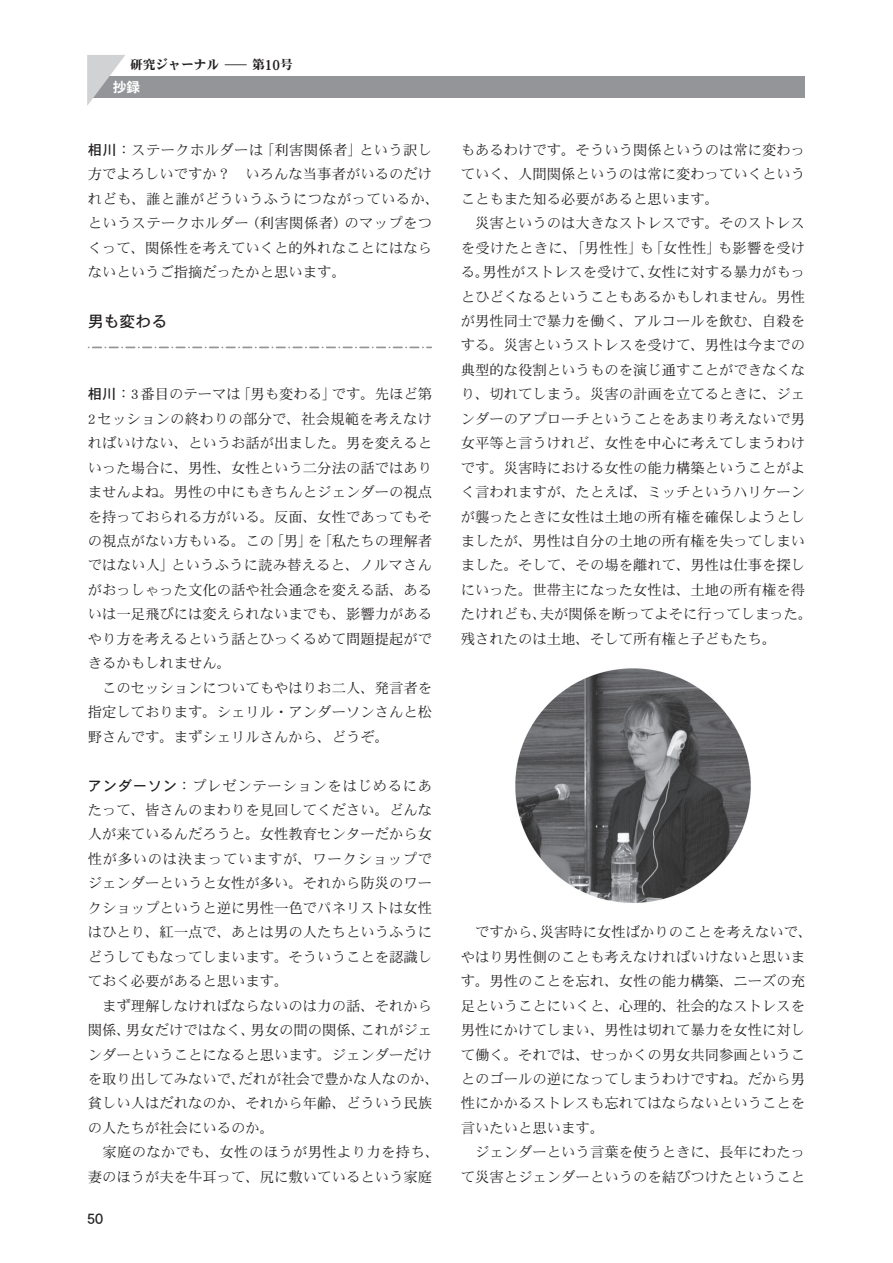
<style>
.page{position:relative;width:893px;height:1263px;background:#fff}
.page>*{position:absolute;margin:0;border:0;box-sizing:border-box;transform-origin:0 0}
.t1{font:15.9px "DFHS Gothic Pro 5 W5";color:#231f20}
.t2{font:14.4px/24.5px "DFHS Mincho Pro 5 W3";color:#231f20}
.t3{font:13.8px "DFHS Gothic Pro 5 W7";color:#fff}
.t4{font:12.75px "DFHS Mincho Pro 5 W9";color:#231f20}
.s1{font-size:11.7px}
.s2{font-size:15.3px}
.s3{font-family:"DFHS Gothic Pro 5 W5"}
</style>
<div class="page">
<div style="left:90px;top:77px;width:715px;height:21px;background:#939598"></div>
<svg style="left:87px;top:55px;width:38px;height:51px"></svg>
<svg style="left:89px;top:347px;width:342px;height:1px"></svg>
<img style="left:515px;top:668px;width:236px;height:235px">
<p class="t4" style="left:130px;top:58px;width:164px">研究ジャーナル<span class="s1">−</span>第<span class="s2">10</span>号</p>
<p class="t3" style="left:113px;top:80px;width:29px">抄録</p>
<p class="t2" style="left:88px;top:137px;width:353px"><span class="s3">相川</span>：ステークホルダーは「利害関係者」という訳し方でよろしいですか？　いろんな当事者がいるのだけれども、誰と誰がどういうふうにつながっているか、というステークホルダー（利害関係者）のマップをつくって、関係性を考えていくと的外れなことにはならないというご指摘だったかと思います。</p>
<p class="t1" style="left:88px;top:313px;width:81px">男も変わる</p>
<p class="t2" style="left:88px;top:382px;width:346px"><span class="s3">相川</span>：3番目のテーマは「男も変わる」です。先ほど第<br>2セッションの終わりの部分で、社会規範を考えなければいけない、というお話が出ました。男を変えるといった場合に、男性、女性という二分法の話ではありませんよね。男性の中にもきちんとジェンダーの視点を持っておられる方がいる。反面、女性であってもその視点がない方もいる。この「男」を「私たちの理解者ではない人」というふうに読み替えると、ノルマさんがおっしゃった文化の話や社会通念を変える話、あるいは一足飛びには変えられないまでも、影響力があるやり方を考えるという話とひっくるめて問題提起ができるかもしれません。<br>　このセッションについてもやはりお二人、発言者を指定しております。シェリル・アンダーソンさんと松野さんです。まずシェリルさんから、どうぞ。</p>
<p class="t2" style="left:88px;top:773px;width:353px"><span class="s3">アンダーソン</span>：プレゼンテーションをはじめるにあたって、皆さんのまわりを見回してください。どんな人が来ているんだろうと。女性教育センターだから女性が多いのは決まっていますが、ワークショップでジェンダーというと女性が多い。それから防災のワークショップというと逆に男性一色でパネリストは女性はひとり、紅一点で、あとは男の人たちというふうにどうしてもなってしまいます。そういうことを認識しておく必要があると思います。<br>　まず理解しなければならないのは力の話、それから関係、男女だけではなく、男女の間の関係、これがジェンダーということになると思います。ジェンダーだけを取り出してみないで、だれが社会で豊かな人なのか、貧しい人はだれなのか、それから年齢、どういう民族の人たちが社会にいるのか。<br>　家庭のなかでも、女性のほうが男性より力を持ち、妻のほうが夫を牛耳って、尻に敷いているという家庭</p>
<p class="t1" style="left:87px;top:1210px;width:18px">50</p>
<p class="t2" style="left:461px;top:137px;width:353px">もあるわけです。そういう関係というのは常に変わっていく、人間関係というのは常に変わっていくということもまた知る必要があると思います。<br>　災害というのは大きなストレスです。そのストレスを受けたときに、「男性性」も「女性性」も影響を受ける。男性がストレスを受けて、女性に対する暴力がもっとひどくなるということもあるかもしれません。男性が男性同士で暴力を働く、アルコールを飲む、自殺をする。災害というストレスを受けて、男性は今までの典型的な役割というものを演じ通すことができなくなり、切れてしまう。災害の計画を立てるときに、ジェンダーのアプローチということをあまり考えないで男女平等と言うけれど、女性を中心に考えてしまうわけです。災害時における女性の能力構築ということがよく言われますが、たとえば、ミッチというハリケーンが襲ったときに女性は土地の所有権を確保しようとしましたが、男性は自分の土地の所有権を失ってしまいました。そして、その場を離れて、男性は仕事を探しにいった。世帯主になった女性は、土地の所有権を得たけれども、夫が関係を断ってよそに行ってしまった。残されたのは土地、そして所有権と子どもたち。</p>
<p class="t2" style="left:461px;top:920px;width:353px">　ですから、災害時に女性ばかりのことを考えないで、やはり男性側のことも考えなければいけないと思います。男性のことを忘れ、女性の能力構築、ニーズの充足ということにいくと、心理的、社会的なストレスを男性にかけてしまい、男性は切れて暴力を女性に対して働く。それでは、せっかくの男女共同参画ということのゴールの逆になってしまうわけですね。だから男性にかかるストレスも忘れてはならないということを言いたいと思います。<br>　ジェンダーという言葉を使うときに、長年にわたって災害とジェンダーというのを結びつけたということ</p>
</div>
